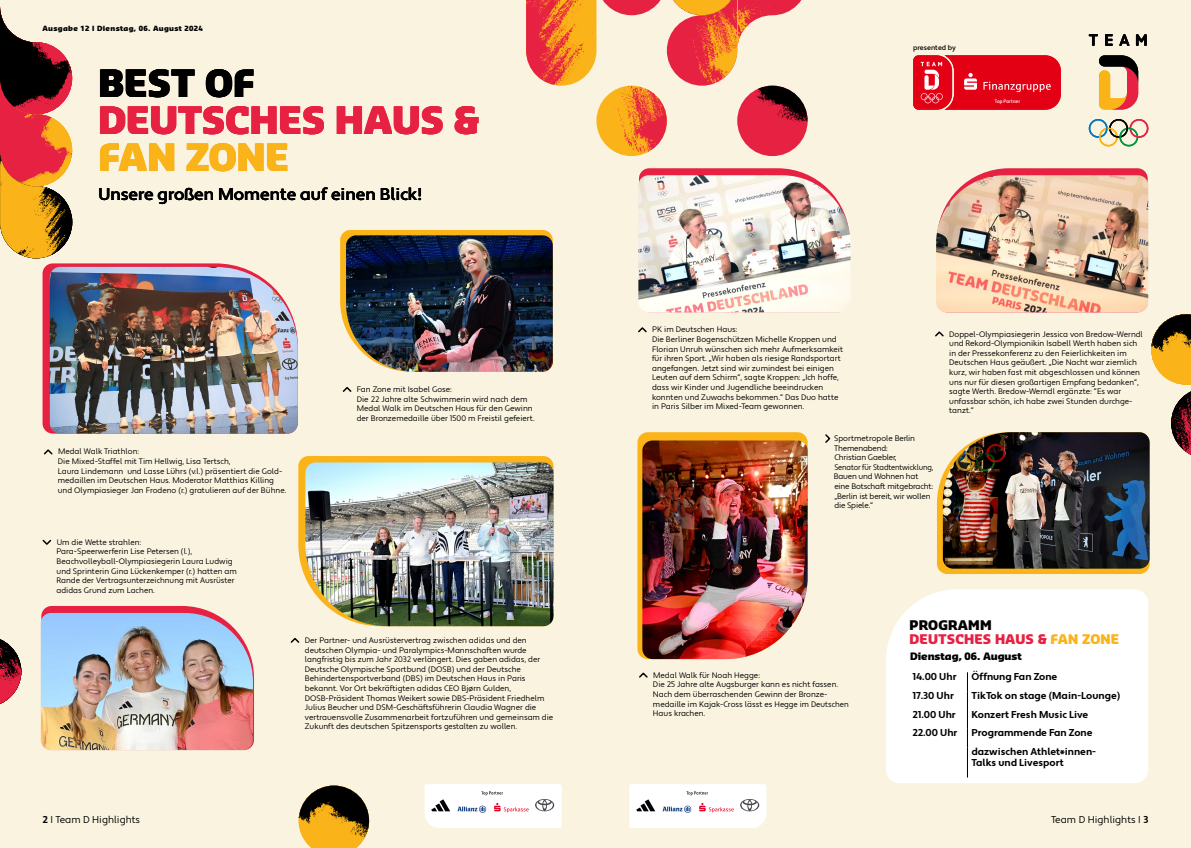
<style>
.page{position:relative;width:1191px;height:848px;background:#f9f3e0}
.page>*{position:absolute;margin:0;border:0;box-sizing:border-box;transform-origin:0 0}
.t1{font:900 36.6px "Sansa";color:#e62142}
.t2{font:900 36.6px "Sansa";color:#fab319}
.t3{font:900 36.6px "Sansa";letter-spacing:-.01em;color:#000}
.t4{font:500 17px "Apertura";color:#000}
.t5{font:900 13px/14px "Sansa";letter-spacing:.01em;color:#e62142}
.t6{font:700 10px/18.8px "Apertura";color:#000}
.t7{font:10px "Apertura";color:#000}
.t8{font:900 10px "Sansa";letter-spacing:-.005em;color:#000}
.t9{font:8px/9.6px "Apertura";color:#000}
.t10{font:8px/9.6px "Apertura";letter-spacing:-.02em;color:#000}
.t11{font:900 7px "Sansa";letter-spacing:.05em;color:#000}
.t12{font:500 7px "Apertura";color:#000}
.t13{font:500 condensed 5.1px "Apertura";letter-spacing:.015em;color:#fff}
.s1{color:#000}
.s2{color:#fab319}
.s3{font-weight:700}
</style>
<div class="page">
<svg style="left:731px;top:0;width:76px;height:156px"></svg>
<img style="left:526px;top:0;width:205px;height:156px">
<svg style="left:43px;top:263px;width:197px;height:170px;background:#e43350"></svg>
<img style="left:50px;top:267px;width:248px;height:166px">
<svg style="left:340px;top:230px;width:212px;height:99px;background:#f9b725"></svg>
<img style="left:346px;top:235px;width:207px;height:137px">
<div style="left:886px;top:589px;width:262px;height:194px;background:#fff"></div>
<svg style="left:967px;top:672px;width:1px;height:75px"></svg>
<hr style="left:967px;top:747px;width:1px;height:30px;background:#000">
<svg style="left:639px;top:168px;width:169px;height:7px"></svg>
<img style="left:638px;top:175px;width:212px;height:137px">
<svg style="left:298px;top:456px;width:255px;height:121px;background:#f9b727"></svg>
<img style="left:305px;top:462px;width:248px;height:164px">
<svg style="left:637px;top:432px;width:170px;height:226px;background:#f9b829"></svg>
<img style="left:642px;top:440px;width:165px;height:219px">
<svg style="left:638px;top:327px;width:9px;height:6px"></svg>
<svg style="left:43px;top:449px;width:10px;height:6px"></svg>
<svg style="left:290px;top:637px;width:10px;height:6px"></svg>
<svg style="left:42px;top:606px;width:212px;height:138px"></svg>
<img style="left:41px;top:613px;width:212px;height:137px">
<svg style="left:825px;top:434px;width:6px;height:9px"></svg>
<svg style="left:42px;top:539px;width:10px;height:6px"></svg>
<svg style="left:342px;top:387px;width:10px;height:5px"></svg>
<svg style="left:639px;top:672px;width:9px;height:6px"></svg>
<svg style="left:913px;top:55px;width:148px;height:55px;background:#e5192b"></svg>
<svg style="left:1088px;top:119px;width:60px;height:27px"></svg>
<svg style="left:1099px;top:55px;width:39px;height:54px"></svg>
<svg style="left:1088px;top:34px;width:10px;height:12px"></svg>
<svg style="left:1105px;top:34px;width:7px;height:12px"></svg>
<svg style="left:1119px;top:34px;width:10px;height:12px"></svg>
<svg style="left:1136px;top:34px;width:10px;height:12px"></svg>
<svg style="left:629px;top:784px;width:137px;height:44px;background:#f3f1f2"></svg>
<svg style="left:425px;top:784px;width:136px;height:44px;background:#f3f1f2"></svg>
<svg style="left:0;top:7px;width:72px;height:251px"></svg>
<img style="left:935px;top:168px;width:256px;height:406px">
<img style="left:1171px;top:391px;width:20px;height:64px">
<svg style="left:299px;top:785px;width:70px;height:63px"></svg>
<svg style="left:0;top:639px;width:21px;height:65px"></svg>
<p class="t11" style="left:42px;top:23px;width:162px">Ausgabe 12 I Dienstag, 06. August 2024</p>
<h1 class="t3" style="left:98px;top:59px;width:158px">BEST OF</h1>
<h1 class="t1" style="left:98px;top:95px;width:383px">DEUTSCHES HAUS &amp;</h1>
<h1 class="t2" style="left:98px;top:132px;width:192px">FAN ZONE</h1>
<h2 class="t4" style="left:98px;top:183px;width:325px">Unsere großen Momente auf einen Blick!</h2>
<p class="t9" style="left:58px;top:447px;width:230px">Medal Walk Triathlon:<br>Die Mixed-Staffel mit Tim Hellwig, Lisa Tertsch,<br>Laura Lindemann und Lasse Lührs (v.l.) präsentiert die Gold&shy;medaillen im Deutschen Haus. Moderator Matthias Killing und Olympiasieger Jan Frodeno (r.) gratulieren auf der Bühne.</p>
<p class="t9" style="left:57px;top:537px;width:182px">Um die Wette strahlen:<br>Para-Speerwerferin Lise Petersen (l.), Beachvolleyball-Olympiasiegerin Laura Ludwig und Sprinterin Gina Lückenkemper (r.) hatten am Rande der Vertragsunterzeichnung mit Ausrüster adidas Grund zum Lachen.</p>
<p class="t9" style="left:357px;top:385px;width:179px">Fan Zone mit Isabel Gose:<br>Die 22 Jahre alte Schwimmerin wird nach dem Medal Walk im Deutschen Haus für den Gewinn der Bronzemedaille über 1500 m Freistil gefeiert.</p>
<p class="t9" style="left:305px;top:635px;width:250px">Der Partner- und Ausrüstervertrag zwischen adidas und den deutschen Olympia- und Paralympics-Mannschaften wurde langfristig bis zum Jahr 2032 verlängert. Dies gaben adidas, der Deutsche Olympische Sportbund (DOSB) und der Deutsche Behindertensportverband (DBS) im Deutschen Haus in Paris bekannt. Vor Ort bekräftigten adidas CEO Bjørn Gulden, DOSB-Präsident Thomas Weikert sowie DBS-Präsident Friedhelm Julius Beucher und DSM-Geschäftsführerin Claudia Wagner die vertrauensvolle Zusammenarbeit fortzuführen und gemeinsam die Zukunft des deutschen Spitzensports gestalten zu wollen.</p>
<p class="t12" style="left:913px;top:43px;width:44px">presented by</p>
<p class="t13" style="left:994px;top:98px;width:27px">Top Partner</p>
<p class="t9" style="left:652px;top:325px;width:193px">PK im Deutschen Haus:<br>Die Berliner Bogenschützen Michelle Kroppen und Florian Unruh wünschen sich mehr Aufmerksamkeit für ihren Sport. „Wir haben als riesige Randsportart angefangen. Jetzt sind wir zumindest bei einigen Leuten auf dem Schirm“, sagte Kroppen: „Ich hoffe, dass wir Kinder und Jugendliche beeindrucken konnten und Zuwachs bekommen.“ Das Duo hatte in Paris Silber im Mixed-Team gewonnen.</p>
<p class="t9" style="left:949px;top:329px;width:195px">Doppel-Olympiasiegerin Jessica von Bredow-Werndl und Rekord-Olympionikin Isabell Werth haben sich in der Pressekonferenz zu den Feierlichkeiten im Deutschen Haus geäußert. „Die Nacht war ziemlich kurz, wir haben fast mit abgeschlossen und können uns nur für diesen großartigen Empfang bedanken“, sagte Werth. Bredow-Werndl ergänzte: “Es war unfassbar schön, ich habe zwei Stunden durchge&shy;tanzt.“</p>
<p class="t10" style="left:833px;top:433px;width:101px">Sportmetropole Berlin<br>Themenabend:<br>Christian Gaebler,<br>Senator für Stadtentwicklung,<br>Bauen und Wohnen hat eine Botschaft mitgebracht: „Berlin ist bereit, wir wollen die Spiele.“</p>
<p class="t9" style="left:653px;top:670px;width:197px">Medal Walk für Noah Hegge:<br>Die 25 Jahre alte Augsburger kann es nicht fassen.<br>Nach dem überraschenden Gewinn der Bronze&shy;medaille im Kajak-Cross lässt es Hegge im Deutschen Haus krachen.</p>
<h3 class="t5" style="left:909px;top:618px;width:211px"><span class="s1">PROGRAMM<br></span>DEUTSCHES HAUS &amp; <span class="s2">FAN ZONE</span></h3>
<p class="t8" style="left:910px;top:649px;width:113px">Dienstag, 06. August</p>
<p class="t6" style="left:912px;top:667px;width:46px">14.00 Uhr</p>
<p class="t6" style="left:971px;top:667px;width:87px">Öffnung Fan Zone</p>
<p class="t6" style="left:912px;top:686px;width:43px">17.30 Uhr</p>
<p class="t6" style="left:971px;top:686px;width:150px">TikTok on stage (Main-Lounge)</p>
<p class="t6" style="left:912px;top:705px;width:45px">21.00 Uhr</p>
<p class="t6" style="left:971px;top:705px;width:118px">Konzert Fresh Music Live</p>
<p class="t6" style="left:912px;top:723px;width:47px">22.00 Uhr</p>
<p class="t6" style="left:971px;top:723px;width:126px">Programmende Fan Zone dazwischen Athlet*innen-</p>
<p class="t6" style="left:971px;top:753px;width:94px">Talks und Livesport</p>
<p class="t7" style="left:43px;top:813px;width:99px"><span class="s3">2</span> I Team D Highlights</p>
<p class="t7" style="left:1051px;top:813px;width:99px">Team D Highlights I <span class="s3">3</span></p>
</div>
